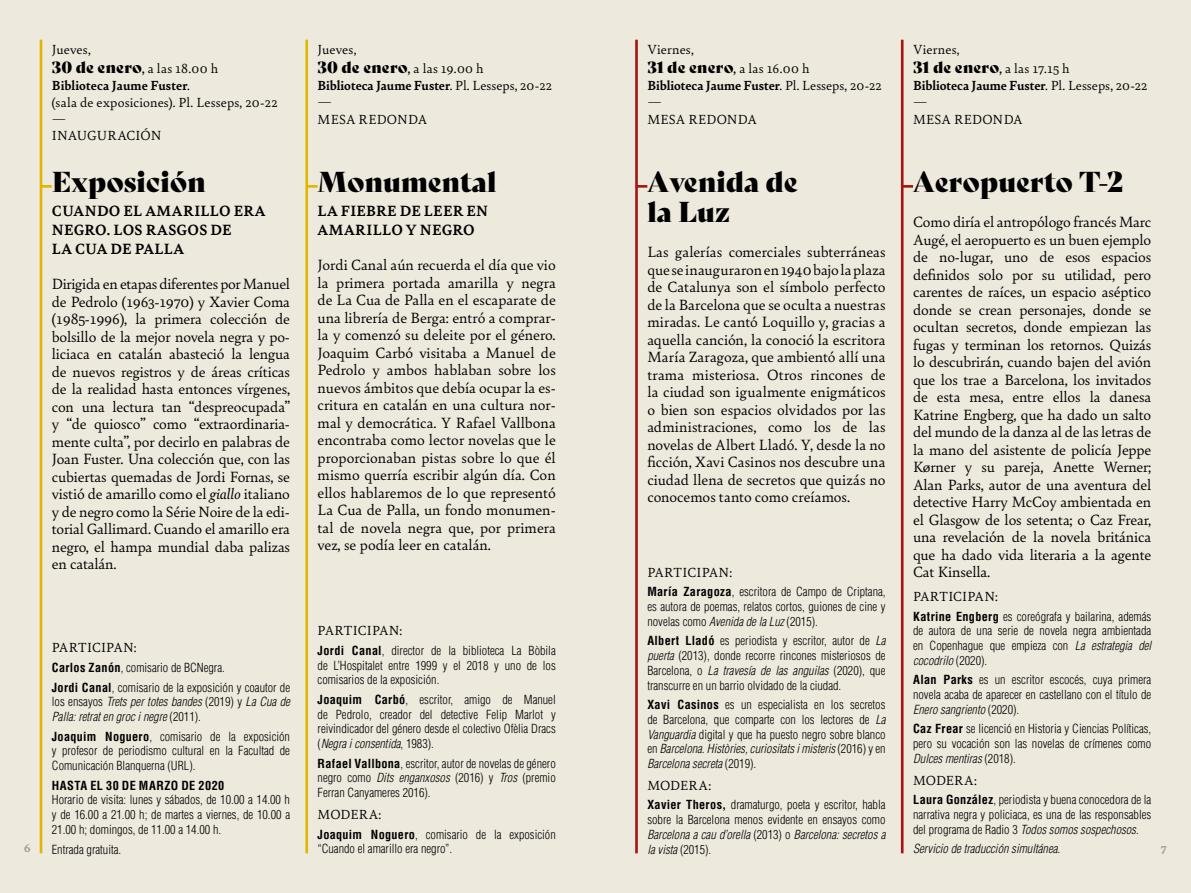
<style>
.page{position:relative;width:1191px;height:893px;background:#eee9dd}
.page>*{position:absolute;margin:0;border:0;box-sizing:border-box;transform-origin:0 0}
.t1{font:28px/29.8px "Bely Display";color:#000}
.t2{font:15.75px/17.5px "Bely";letter-spacing:-.01em;color:#000;text-align:justify}
.t3{font:700 15.75px/18.9px "Bely";letter-spacing:.01em;color:#000}
.t4{font:14px/16.8px "Bely";letter-spacing:.01em;color:#000}
.t5{font:300 condensed 12.25px/14.7px "Helvetica";color:#000;text-align:justify}
.t6{font:italic 300 condensed 12.25px/14.7px "Helvetica";color:#000}
.t7{font:700 condensed 12.25px "Helvetica";letter-spacing:.035em;color:#000}
.t8{font:700 12.25px "Bely";color:#9e9987}
.s1{font-family:"Bely Display";font-size:15.75px}
.s2{font-size:15.75px}
.s3{font-weight:700}
.s4{font-style:italic}
.s5{font-style:normal}
</style>
<div class="page">
<hr style="left:40px;top:40px;width:2px;height:813px;background:#e1b600">
<hr style="left:635px;top:40px;width:3px;height:813px;background:#a61511">
<hr style="left:305px;top:40px;width:3px;height:813px;background:#e1b600">
<hr style="left:901px;top:40px;width:2px;height:813px;background:#a61511">
<svg style="left:42px;top:185px;width:10px;height:3px"></svg>
<svg style="left:637px;top:185px;width:10px;height:3px"></svg>
<svg style="left:308px;top:185px;width:9px;height:3px"></svg>
<svg style="left:903px;top:185px;width:10px;height:3px"></svg>
<p class="t4" style="left:52px;top:39px;width:168px;line-height:18.9px">Jueves,<br><span class="s1">30 de enero</span><span class="s2">,</span> a las 18.00 h</p>
<p class="t4" style="left:52px;top:76px;width:227px"><span class="s3">Biblioteca Jaume Fuster</span>.<br>(sala de exposiciones). Pl. Lesseps, 20-22 —<br>INAUGURACIÓN</p>
<p class="t4" style="left:317px;top:39px;width:168px;line-height:18.9px">Jueves,<br><span class="s1">30 de enero</span><span class="s2">,</span> a las 19.00 h</p>
<p class="t4" style="left:317px;top:76px;width:236px"><span class="s3">Biblioteca Jaume Fuster</span>. Pl. Lesseps, 20-22 —<br>MESA REDONDA</p>
<p class="t4" style="left:647px;top:39px;width:164px;line-height:18.9px">Viernes,<br><span class="s1">31 de enero</span><span class="s2">,</span> a las 16.00 h</p>
<p class="t4" style="left:647px;top:76px;width:236px"><span class="s3">Biblioteca Jaume Fuster</span>. Pl. Lesseps, 20-22 —<br>MESA REDONDA</p>
<p class="t4" style="left:913px;top:39px;width:158px;line-height:18.9px">Viernes,<br><span class="s1">31 de enero</span><span class="s2">,</span> a las 17.15 h</p>
<p class="t4" style="left:913px;top:76px;width:236px"><span class="s3">Biblioteca Jaume Fuster</span>. Pl. Lesseps, 20-22 —<br>MESA REDONDA</p>
<h1 class="t1" style="left:52px;top:165px;width:156px">Exposición</h1>
<p class="t3" style="left:52px;top:201px;width:215px">CUANDO EL AMARILLO ERA<br>NEGRO. LOS RASGOS DE<br>LA CUA DE PALLA</p>
<p class="t2" style="left:52px;top:274px;width:240px">Dirigida en etapas diferentes por Manuel de Pedrolo (1963-1970) y Xavier Coma (1985-1996), la primera colección de bolsillo de la mejor novela negra y po&shy;liciaca en catalán abasteció la lengua de nuevos registros y de áreas críticas de la realidad hasta entonces vírgenes, con una lectura tan “despreocupada” y “de quiosco” como “extraordinaria&shy;mente culta”, por decirlo en palabras de Joan Fuster. Una colección que, con las cubiertas quemadas de Jordi Fornas, se vistió de amarillo como el <span class="s4">giallo</span> italiano y de negro como la Série Noire de la edi&shy;torial Gallimard. Cuando el amarillo era negro, el hampa mundial daba palizas en catalán.</p>
<h1 class="t1" style="left:647px;top:165px;width:152px">Avenida de la Luz</h1>
<p class="t2" style="left:647px;top:242px;width:240px">Las galerías comerciales subterráneas que se inauguraron en 1940 bajo la plaza de Catalunya son el símbolo perfecto de la Barcelona que se oculta a nuestras miradas. Le cantó Loquillo y, gracias a aquella canción, la conoció la escritora María Zaragoza, que ambientó allí una trama misteriosa. Otros rincones de la ciudad son igualmente enigmáticos o bien son espacios olvidados por las administraciones, como los de las novelas de Albert Lladó. Y, desde la no ficción, Xavi Casinos nos descubre una ciudad llena de secretos que quizás no conocemos tanto como creíamos.</p>
<h1 class="t1" style="left:317px;top:165px;width:181px">Monumental</h1>
<p class="t3" style="left:317px;top:201px;width:172px">LA FIEBRE DE LEER EN<br>AMARILLO Y NEGRO</p>
<p class="t2" style="left:317px;top:255px;width:240px">Jordi Canal aún recuerda el día que vio la primera portada amarilla y negra de La Cua de Palla en el escaparate de una librería de Berga: entró a comprar&shy;la y comenzó su deleite por el género.<br>Joaquim Carbó visitaba a Manuel de Pedrolo y ambos hablaban sobre los nuevos ámbitos que debía ocupar la es&shy;critura en catalán en una cultura nor&shy;mal y democrática. Y Rafael Vallbona encontraba como lector novelas que le proporcionaban pistas sobre lo que él mismo querría escribir algún día. Con ellos hablaremos de lo que representó La Cua de Palla, un fondo monumen&shy;tal de novela negra que, por primera vez, se podía leer en catalán.</p>
<h1 class="t1" style="left:913px;top:165px;width:212px">Aeropuerto T-2</h1>
<p class="t2" style="left:913px;top:213px;width:240px">Como diría el antropólogo francés Marc Augé, el aeropuerto es un buen ejemplo de no-lugar, uno de esos espacios definidos solo por su utilidad, pero carentes de raíces, un espacio aséptico donde se crean personajes, donde se ocultan secretos, donde empiezan las fugas y terminan los retornos. Quizás lo descubrirán, cuando bajen del avión que los trae a Barcelona, los invitados de esta mesa, entre ellos la danesa Katrine Engberg, que ha dado un salto del mundo de la danza al de las letras de la mano del asistente de policía Jeppe Kørner y su pareja, Anette Werner; Alan Parks, autor de una aventura del detective Harry McCoy ambientada en el Glasgow de los setenta; o Caz Frear, una revelación de la novela británica que ha dado vida literaria a la agente Cat Kinsella.</p>
<p class="t4" style="left:647px;top:563px;width:86px">PARTICIPAN:</p>
<p class="t5" style="left:647px;top:584px;width:240px"><span class="s3">María Zaragoza</span>, escritora de Campo de Criptana, es autora de poemas, relatos cortos, guiones de cine y novelas como <span class="s4">Avenida de la Luz</span> (2015).</p>
<p class="t5" style="left:647px;top:634px;width:240px"><span class="s3">Albert Lladó</span> es periodista y escritor, autor de <span class="s4">La puerta</span> (2013), donde recorre rincones misteriosos de Barcelona, o <span class="s4">La travesía de las anguilas</span> (2020), que transcurre en un barrio olvidado de la ciudad.</p>
<p class="t5" style="left:647px;top:697px;width:240px"><span class="s3">Xavi Casinos</span> es un especialista en los secretos de Barcelona, que comparte con los lectores de <span class="s4">La Vanguardia</span> digital y que ha puesto negro sobre blanco en <span class="s4">Barcelona. Històries, curiositats i misteris</span> (2016) y en <span class="s4">Barcelona secreta</span> (2019).</p>
<p class="t4" style="left:647px;top:776px;width:65px">MODERA:</p>
<p class="t5" style="left:647px;top:798px;width:240px"><span class="s3">Xavier Theros,</span> dramaturgo, poeta y escritor, habla sobre la Barcelona menos evidente en ensayos como <span class="s4">Barcelona a cau d’orella</span> (2013) o <span class="s4">Barcelona: secretos a la vista</span> (2015).</p>
<p class="t4" style="left:913px;top:587px;width:86px">PARTICIPAN:</p>
<p class="t5" style="left:913px;top:609px;width:240px"><span class="s3">Katrine Engberg</span> es coreógrafa y bailarina, además de autora de una serie de novela negra ambientada en Copenhague que empieza con <span class="s4">La estrategia del cocodrilo</span> (2020).</p>
<p class="t5" style="left:913px;top:672px;width:240px"><span class="s3">Alan Parks</span> es un escritor escocés, cuya primera novela acaba de aparecer en castellano con el título de <span class="s4">Enero sangriento</span> (2020).</p>
<p class="t5" style="left:913px;top:721px;width:240px"><span class="s3">Caz Frear</span> se licenció en Historia y Ciencias Políticas, pero su vocación son las novelas de crímenes como <span class="s4">Dulces mentiras</span> (2018).</p>
<p class="t4" style="left:913px;top:771px;width:65px">MODERA:</p>
<p class="t5" style="left:913px;top:792px;width:240px"><span class="s3">Laura González</span>, periodista y buena conocedora de la narrativa negra y policiaca, es una de las responsables del programa de Radio 3 <span class="s4">Todos somos sospechosos</span>.</p>
<p class="t6" style="left:913px;top:841px;width:149px">Servicio de traducción simultánea.</p>
<p class="t4" style="left:317px;top:621px;width:86px">PARTICIPAN:</p>
<p class="t5" style="left:317px;top:643px;width:240px"><span class="s3">Jordi Canal</span>, director de la biblioteca La Bòbila de L’Hospitalet entre 1999 y el 2018 y uno de los comisarios de la exposición.</p>
<p class="t5" style="left:317px;top:692px;width:240px"><span class="s3">Joaquim Carbó</span>, escritor, amigo de Manuel de Pedrolo, creador del detective Felip Marlot y reivindicador del género desde el colectivo Ofèlia Dracs (<span class="s4">Negra i consentida</span>, 1983).</p>
<p class="t5" style="left:317px;top:756px;width:240px"><span class="s3">Rafael Vallbona</span>, escritor, autor de novelas de género negro como <span class="s4">Dits enganxosos</span> (2016) y <span class="s4">Tros</span> (premio Ferran Canyameres 2016).</p>
<p class="t4" style="left:317px;top:805px;width:65px">MODERA:</p>
<p class="t5" style="left:317px;top:827px;width:240px"><span class="s3">Joaquim Noguero</span>, comisario de la exposición “Cuando el amarillo era negro”.</p>
<p class="t4" style="left:52px;top:638px;width:86px">PARTICIPAN:</p>
<p class="t5" style="left:52px;top:658px;width:240px;line-height:19.6px"><span class="s3">Carlos Zanón</span>, comisario de BCNegra.<br><span class="s3">Jordi Canal</span>, comisario de la exposición y coautor de</p>
<p class="t6" style="left:52px;top:694px;width:240px"><span class="s5">los ensayos</span> Trets per totes bandes <span class="s5">(2019) y</span> La Cua de<br>Palla: retrat en groc i negre <span class="s5">(2011).</span></p>
<p class="t5" style="left:52px;top:729px;width:240px"><span class="s3">Joaquim Noguero</span>, comisario de la exposición y profesor de periodismo cultural en la Facultad de Comunicación Blanquerna (URL).</p>
<p class="t7" style="left:52px;top:778px;width:174px">HASTA EL 30 DE MARZO DE 2020</p>
<p class="t5" style="left:52px;top:793px;width:240px">Horario de visita: lunes y sábados, de 10.00 a 14.00 h y de 16.00 a 21.00 h; de martes a viernes, de 10.00 a 21.00 h; domingos, de 11.00 a 14.00 h.</p>
<p class="t5" style="left:52px;top:842px;width:71px">Entrada gratuita.</p>
<p class="t8" style="left:24px;top:839px;width:8px">6</p>
<p class="t8" style="left:1160px;top:839px;width:7px">7</p>
</div>
